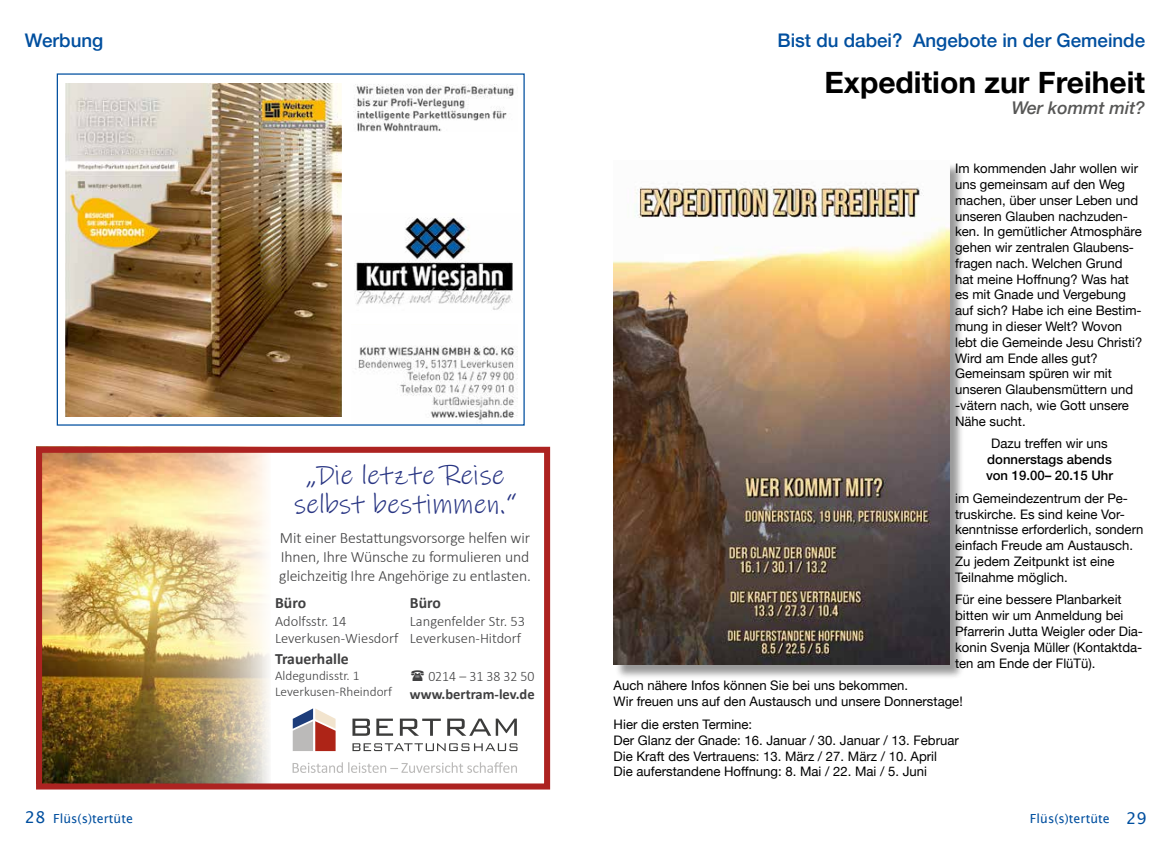
<style>
.page{position:relative;width:1170px;height:851px;background:#fff}
.page>*{position:absolute;margin:0;border:0;box-sizing:border-box;transform-origin:0 0}
.t1{font:700 30px "Helvetica Neue";color:#000}
.t2{font:27.75px/29px "Ink Free";color:#283583;text-align:center}
.t3{font:500 18.75px "Helvetica Neue";color:#004f9f}
.t4{font:italic 500 17.5px "Helvetica Neue";color:#575756}
.t5{font:300 15.75px/18.9px "Calibri";letter-spacing:-.01em;color:#404041;text-align:justify}
.t6{font:700 15.75px "Calibri";color:#404041}
.t7{font:300 14.5px/17.4px "Calibri";color:#404041}
.t8{font:700 14.5px "Calibri";color:#404041}
.t9{font:300 14.5px "Calibri";color:#404041;scale:.95 1}
.t10{font:300 13.25px/16px "Calibri";color:#404041}
.t11{font:13.12px/15.8px "Helvetica Neue";color:#000}
.t12{font:500 13.12px/15.8px "Helvetica Neue";color:#000}
.t13{font:12.5px "Lucida Grande";color:#004f9f}
.s1{font-size:16.25px}
</style>
<div class="page">
<img style="left:43px;top:453px;width:226px;height:329px">
<div style="left:36px;top:446px;width:514px;height:343px;border:6px solid #ad2321"></div>
<svg style="left:352px;top:718px;width:18px;height:17px"></svg>
<svg style="left:376px;top:718px;width:17px;height:17px"></svg>
<svg style="left:400px;top:718px;width:41px;height:17px"></svg>
<svg style="left:447px;top:718px;width:70px;height:17px"></svg>
<svg style="left:352px;top:743px;width:165px;height:8px"></svg>
<svg style="left:293px;top:708px;width:42px;height:43px"></svg>
<svg style="left:292px;top:762px;width:225px;height:10px"></svg>
<svg style="left:65px;top:83px;width:453px;height:334px"></svg>
<img style="left:66px;top:84px;width:275px;height:332px">
<img style="left:350px;top:84px;width:167px;height:47px">
<img style="left:345px;top:213px;width:173px;height:99px">
<img style="left:352px;top:324px;width:165px;height:96px">
<div style="left:615px;top:163px;width:349px;height:517px;background:#000;opacity:.4"></div>
<img style="left:613px;top:163px;width:335px;height:501px">
<h3 class="t3" style="left:25px;top:25px;width:80px">Werbung</h3>
<h3 class="t3" style="left:777px;top:25px;width:369px">Bist du dabei? Angebote in der Gemeinde</h3>
<h2 class="t2" style="left:294px;top:461px;width:224px">„Die letzte Reise selbst bestimmen.“</h2>
<p class="t5" style="left:279px;top:528px;width:253px">Mit einer Bestattungsvorsorge helfen wir Ihnen, Ihre Wünsche zu formulieren und gleichzeitig Ihre Angehörige zu entlasten.</p>
<p class="t6" style="left:275px;top:591px;width:33px">Büro</p>
<p class="t7" style="left:275px;top:612px;width:125px">Adolfsstr. 14<br>Leverkusen-Wiesdorf</p>
<p class="t6" style="left:410px;top:591px;width:33px">Büro</p>
<p class="t7" style="left:410px;top:612px;width:117px">Langenfelder Str. 53<br>Leverkusen-Hitdorf</p>
<p class="t6" style="left:275px;top:648px;width:75px">Trauerhalle</p>
<p class="t10" style="left:275px;top:667px;width:119px">Aldegundisstr. 1<br>Leverkusen-Rheindorf</p>
<p class="t9" style="left:428px;top:667px;width:113px">0214 – 31 38 32 50</p>
<p class="t8" style="left:410px;top:683px;width:126px">www.bertram-lev.de</p>
<h1 class="t1" style="left:824px;top:59px;width:322px">Expedition zur Freiheit</h1>
<h3 class="t4" style="left:1011px;top:93px;width:134px">Wer kommt mit?</h3>
<p class="t11" style="left:955px;top:161px;width:189px">Im kommenden Jahr wollen wir uns gemeinsam auf den Weg machen, über unser Leben und unseren Glauben nachzuden&shy;ken. In gemütlicher Atmosphäre gehen wir zentralen Glaubens&shy;fragen nach. Welchen Grund hat meine Hoffnung? Was hat es mit Gnade und Vergebung auf sich? Habe ich eine Bestim&shy;mung in dieser Welt? Wovon lebt die Gemeinde Jesu Christi?<br>Wird am Ende alles gut?<br>Gemeinsam spüren wir mit unseren Glaubensmüttern und -vätern nach, wie Gott unsere<br>Nähe sucht.</p>
<p class="t11" style="left:991px;top:436px;width:118px">Dazu treffen wir uns</p>
<p class="t12" style="left:985px;top:450px;width:128px">donnerstags abends von 19.00– 20.15 Uhr</p>
<p class="t11" style="left:955px;top:491px;width:190px">im Gemeindezentrum der Pe&shy;truskirche. Es sind keine Vor&shy;kenntnisse erforderlich, sondern einfach Freude am Austausch.<br>Zu jedem Zeitpunkt ist eine<br>Teilnahme möglich.</p>
<p class="t11" style="left:955px;top:592px;width:189px">Für eine bessere Planbarkeit bitten wir um Anmeldung bei<br>Pfarrerin Jutta Weigler oder Dia&shy;konin Svenja Müller (Kontaktda&shy;ten am Ende der FlüTü).</p>
<p class="t11" style="left:613px;top:678px;width:350px">Auch nähere Infos können Sie bei uns bekommen.<br>Wir freuen uns auf den Austausch und unsere Donnerstage!</p>
<p class="t11" style="left:613px;top:717px;width:346px">Hier die ersten Termine:<br>Der Glanz der Gnade: 16. Januar / 30. Januar / 13. Februar Die Kraft des Vertrauens: 13. März / 27. März / 10. April Die auferstandene Hoffnung: 8. Mai / 22. Mai / 5. Juni</p>
<p class="t13" style="left:25px;top:810px;width:110px"><span class="s1">28</span> Flüs(s)tertüte</p>
<p class="t13" style="left:1029px;top:810px;width:118px">Flüs(s)tertüte <span class="s1">29</span></p>
</div>
